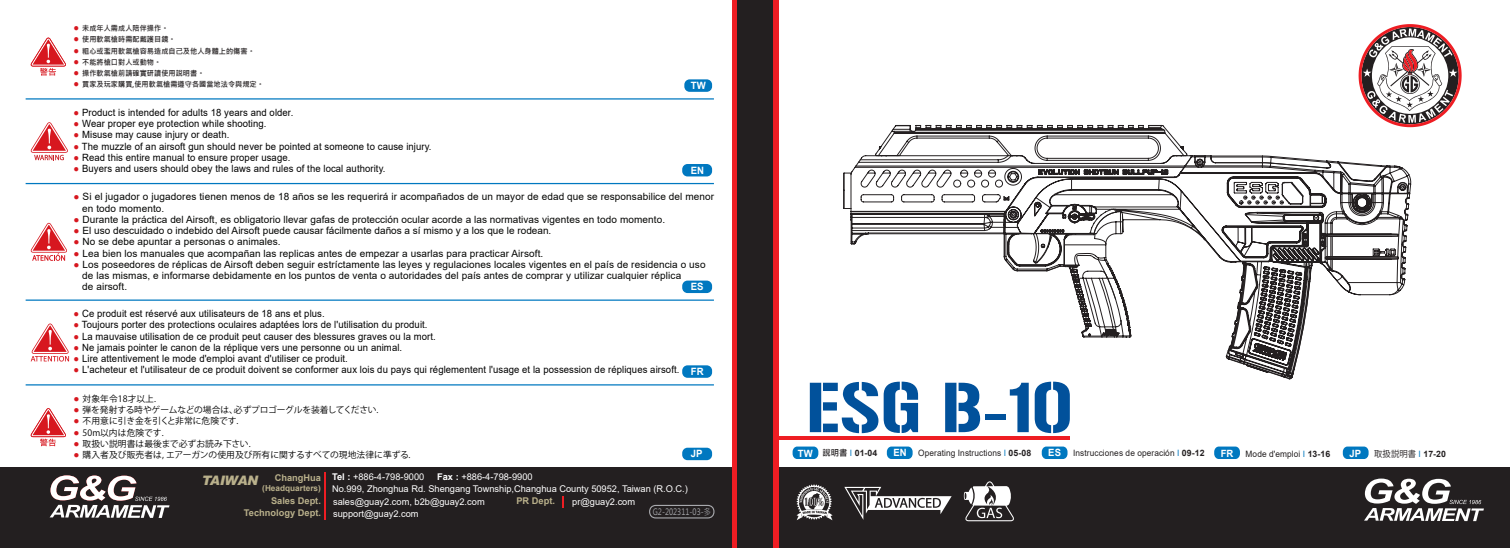
<style>
.page{position:relative;width:1510px;height:548px;background:#fff}
.page>*{position:absolute;margin:0;border:0;box-sizing:border-box;transform-origin:0 0}
.t1{font:69.88px "Gunplay";color:#01519b}
.t2{font:italic 900 13px "Arial";letter-spacing:-.02em;color:#b9b08b}
.t3{font:700 10.12px "Arial";letter-spacing:.01em;color:#fff;scale:.95 1}
.t4{font:10px "Arial";letter-spacing:.01em;color:#000;scale:.95 1}
.t5{font:10px/11.2px "Arial";letter-spacing:.01em;color:#040503}
.t6{font:700 10px "Arial";color:#fff;scale:.95 1}
.t7{font:9.25px/12.2px "Arial";color:#fff}
.t8{font:700 9.25px/12.4px "Arial";color:#b9b08b;text-align:right}
.t9{font:8.75px "Koz Go Pro";letter-spacing:.01em;color:#000}
.t10{font:8.75px "Arial";letter-spacing:.01em;color:#231f20;scale:.95 1}
.t11{font:8.75px "Koz Go Pro";letter-spacing:-.01em;color:#000}
.t12{font:8.75px "Microsoft Jheng Hei";letter-spacing:.005em;color:#a8a9ad;scale:.8 1}
.t13{font:700 8.75px "Arial";color:#231f20}
.t14{font:8.75px "Koz Go Pro";letter-spacing:.01em;color:#231f20;scale:.95 1}
.t15{font:700 8.25px "Arial";color:#b9b08b}
.t16{font:700 7.5px "Microsoft Jheng Hei";letter-spacing:.01em;color:#231f20;scale:.95 1}
.s1{font-family:"Arial";font-weight:400;font-size:10px;color:#d7171f}
.s2{color:#d7171f}
.s3{font-family:"Arial";font-size:10px;color:#d7171f}
.s4{font-weight:700}
.s5{font-size:10px;color:#fff}
.s6{font-family:"Microsoft Jheng Hei"}
.s7{font-weight:400;color:#0078c0}
.s8{font-weight:700;font-size:10px;color:#fff}
.s9{color:#0078c0}
.s10{font-family:"Arial";color:#0078c0}
.s11{font-family:"Arial";font-weight:700}
</style>
<div class="page">
<div style="left:0;top:467px;width:1509px;height:80px;background:#231f20"></div>
<hr style="left:325px;top:472px;width:1px;height:47px;background:#ee1d23">
<svg style="left:562px;top:496px;width:2px;height:11px"></svg>
<div style="left:649px;top:504px;width:65px;height:14px;border:1px solid #a8a9ad;border-radius:6px"></div>
<svg style="left:50px;top:475px;width:119px;height:42px"></svg>
<hr style="left:750px;top:436px;width:319px;height:4px;background:#ee1d23">
<svg style="left:1358px;top:24px;width:103px;height:103px"></svg>
<div style="left:732px;top:0;width:46px;height:547px;background:#ee1d23"></div>
<div style="left:737px;top:0;width:36px;height:547px;background:#231f20"></div>
<svg style="left:1364px;top:478px;width:119px;height:43px"></svg>
<svg style="left:796px;top:484px;width:36px;height:36px"></svg>
<svg style="left:844px;top:486px;width:107px;height:33px"></svg>
<svg style="left:963px;top:481px;width:51px;height:40px"></svg>
<div style="left:887px;top:446px;width:25px;height:13px;background:#0078c0;border-radius:5px"></div>
<div style="left:792px;top:446px;width:26px;height:13px;background:#0078c0;border-radius:5px"></div>
<div style="left:1041px;top:446px;width:26px;height:13px;background:#0078c0;border-radius:5px"></div>
<div style="left:1342px;top:446px;width:26px;height:13px;background:#0078c0;border-radius:5px"></div>
<div style="left:1214px;top:446px;width:26px;height:13px;background:#0078c0;border-radius:5px"></div>
<svg style="left:31px;top:323px;width:38px;height:38px"></svg>
<svg style="left:31px;top:223px;width:36px;height:38px"></svg>
<svg style="left:31px;top:408px;width:35px;height:38px"></svg>
<svg style="left:31px;top:38px;width:35px;height:38px"></svg>
<div style="left:682px;top:164px;width:30px;height:12px;background:#0078c0;border-radius:5px"></div>
<div style="left:684px;top:79px;width:28px;height:13px;background:#0078c0;border-radius:5px"></div>
<svg style="left:31px;top:122px;width:37px;height:38px"></svg>
<div style="left:682px;top:365px;width:30px;height:12px;background:#0078c0;border-radius:5px"></div>
<hr style="left:26px;top:183px;width:688px;height:1px;background:#0078c0">
<hr style="left:26px;top:98px;width:688px;height:1px;background:#0078c0">
<hr style="left:26px;top:299px;width:688px;height:1px;background:#0078c0">
<hr style="left:26px;top:384px;width:688px;height:1px;background:#0078c0">
<div style="left:682px;top:447px;width:30px;height:13px;background:#0078c0;border-radius:5px"></div>
<div style="left:682px;top:280px;width:30px;height:13px;background:#0078c0;border-radius:5px"></div>
<svg style="left:843px;top:125px;width:568px;height:254px"></svg>
<p class="t16" style="left:74px;top:24px;width:101px"><span class="s1">●</span> 未成年人需成人陪伴操作。</p>
<p class="t16" style="left:74px;top:35px;width:109px"><span class="s1">●</span> 使用軟氣槍時需配戴護目鏡。</p>
<p class="t16" style="left:74px;top:46px;width:192px"><span class="s1">●</span> 粗心或濫用軟氣槍容易造成自己及他人身體上的傷害。</p>
<p class="t16" style="left:74px;top:57px;width:94px"><span class="s1">●</span> 不能將槍口對人或動物。</p>
<p class="t16" style="left:74px;top:69px;width:139px"><span class="s1">●</span> 操作軟氣槍前請確實研讀使用說明書。</p>
<p class="t16" style="left:74px;top:80px;width:202px"><span class="s1">●</span> 買家及玩家購買,使用軟氣槍需遵守各國當地法令與規定。</p>
<p class="t4" style="left:74px;top:105px;width:233px"><span class="s2">●</span> Product is intended for adults 18 years and older.</p>
<p class="t4" style="left:74px;top:116px;width:205px"><span class="s2">●</span> Wear proper eye protection while shooting.</p>
<p class="t4" style="left:74px;top:128px;width:165px"><span class="s2">●</span> Misuse may cause injury or death.</p>
<p class="t4" style="left:74px;top:139px;width:378px"><span class="s2">●</span> The muzzle of an airsoft gun should never be pointed at someone to cause injury.</p>
<p class="t4" style="left:74px;top:150px;width:230px"><span class="s2">●</span> Read this entire manual to ensure proper usage.</p>
<p class="t4" style="left:74px;top:161px;width:330px"><span class="s2">●</span> Buyers and users should obey the laws and rules of the local authority.</p>
<p class="t3" style="left:691px;top:78px;width:17px">TW</p>
<p class="t3" style="left:691px;top:163px;width:16px">EN</p>
<p class="t5" style="left:82px;top:191px;width:633px;text-indent:-9px"><span class="s2">●</span> Si el jugador o jugadores tienen menos de 18 años se les requerirá ir acompañados de un mayor de edad que se responsabilice del menor en todo momento.</p>
<p class="t5" style="left:74px;top:213px;width:593px"><span class="s2">●</span> Durante la práctica del Airsoft, es obligatorio llevar gafas de protección ocular acorde a las normativas vigentes en todo momento.</p>
<p class="t5" style="left:74px;top:225px;width:479px"><span class="s2">●</span> El uso descuidado o indebido del Airsoft puede causar fácilmente daños a sí mismo y a los que le rodean.</p>
<p class="t5" style="left:74px;top:236px;width:209px"><span class="s2">●</span> No se debe apuntar a personas o animales.</p>
<p class="t5" style="left:74px;top:247px;width:471px"><span class="s2">●</span> Lea bien los manuales que acompañan las replicas antes de empezar a usarlas para practicar Airsoft.</p>
<p class="t5" style="left:82px;top:258px;width:625px;text-indent:-9px"><span class="s2">●</span> Los poseedores de réplicas de Airsoft deben seguir estríctamente las leyes y regulaciones locales vigentes en el país de residencia o uso de las mismas, e informarse debidamente en los puntos de venta o autoridades del país antes de comprar y utilizar cualquier réplica<br>de airsoft.</p>
<p class="t3" style="left:691px;top:279px;width:15px">ES</p>
<p class="t4" style="left:74px;top:306px;width:266px"><span class="s2">●</span> Ce produit est réservé aux utilisateurs de 18 ans et plus.</p>
<p class="t4" style="left:74px;top:318px;width:374px"><span class="s2">●</span> Toujours porter des protections oculaires adaptées lors de l'utilisation du produit.</p>
<p class="t4" style="left:74px;top:329px;width:383px"><span class="s2">●</span> La mauvaise utilisation de ce produit peut causer des blessures graves ou la mort.</p>
<p class="t4" style="left:74px;top:340px;width:347px"><span class="s2">●</span> Ne jamais pointer le canon de la réplique vers une personne ou un animal.</p>
<p class="t4" style="left:74px;top:351px;width:290px"><span class="s2">●</span> Lire attentivement le mode d'emploi avant d'utiliser ce produit.</p>
<p class="t4" style="left:74px;top:363px;width:639px"><span class="s2">●</span> L'acheteur et l'utilisateur de ce produit doivent se conformer aux lois du pays qui réglementent l'usage et la possession de répliques airsoft.</p>
<p class="t9" style="left:74px;top:392px;width:84px"><span class="s3">●</span> 対象年令18才以上.</p>
<p class="t11" style="left:74px;top:404px;width:306px"><span class="s3">●</span> 弾を発射する時やゲームなどの場合は、必ずプロゴーグルを装着してください.</p>
<p class="t9" style="left:74px;top:415px;width:166px"><span class="s3">●</span> 不用意に引き金を引くと非常に危険です.</p>
<p class="t9" style="left:74px;top:426px;width:91px"><span class="s3">●</span> 50m以内は危険です.</p>
<p class="t9" style="left:74px;top:437px;width:179px"><span class="s3">●</span> 取扱い説明書は最後まで必ずお読み下さい.</p>
<p class="t9" style="left:74px;top:449px;width:338px"><span class="s3">●</span> 購入者及び販売者は, エアーガンの使用及び所有に関するすべての現地法律に準ずる.</p>
<p class="t3" style="left:691px;top:364px;width:15px">FR</p>
<p class="t3" style="left:691px;top:446px;width:14px">JP</p>
<p class="t2" style="left:202px;top:472px;width:58px">TAIWAN</p>
<p class="t7" style="left:332px;top:470px;width:94px"><span class="s4">Tel :</span> +886-4-798-9000</p>
<p class="t7" style="left:332px;top:470px;width:357px;text-indent:105px"><span class="s4">Fax :</span> +886-4-798-9900<br>No.999, Zhonghua Rd. Shengang Township,Changhua County 50952, Taiwan (R.O.C.) sales@guay2.com, b2b@guay2.com</p>
<p class="t8" style="left:275px;top:471px;width:48px">ChangHua</p>
<p class="t15" style="left:262px;top:482px;width:60px">(Headquarters)</p>
<p class="t8" style="left:244px;top:494px;width:78px">Sales Dept.<br>Technology Dept.</p>
<p class="t8" style="left:516px;top:494px;width:40px">PR Dept.</p>
<p class="t7" style="left:572px;top:495px;width:64px">pr@guay2.com</p>
<p class="t12" style="left:653px;top:505px;width:74px">G2-202311-03-多</p>
<p class="t7" style="left:333px;top:507px;width:87px">support@guay2.com</p>
<p class="t1" style="left:806px;top:357px;width:267px">ESG B-10</p>
<p class="t13" style="left:791px;top:447px;width:88px"><span class="s5">ENTW</span> <span class="s6">說明書</span> <span class="s7">I</span> 01-04</p>
<p class="t10" style="left:893px;top:446px;width:147px"><span class="s8">EN</span> Operating Instructions <span class="s9">I</span> <span class="s4">05-08</span></p>
<p class="t10" style="left:1048px;top:446px;width:166px"><span class="s8">ES</span> Instrucciones de operación <span class="s9">I</span> <span class="s4">09-12</span></p>
<p class="t10" style="left:1220px;top:447px;width:117px"><span class="s8">FR</span> Mode d'emploi <span class="s9">I</span> <span class="s4">13-16</span></p>
<p class="t6" style="left:1349px;top:446px;width:14px">JP</p>
<p class="t14" style="left:1374px;top:448px;width:77px">取扱説明書 <span class="s10">I</span> <span class="s11">17-20</span></p>
</div>
